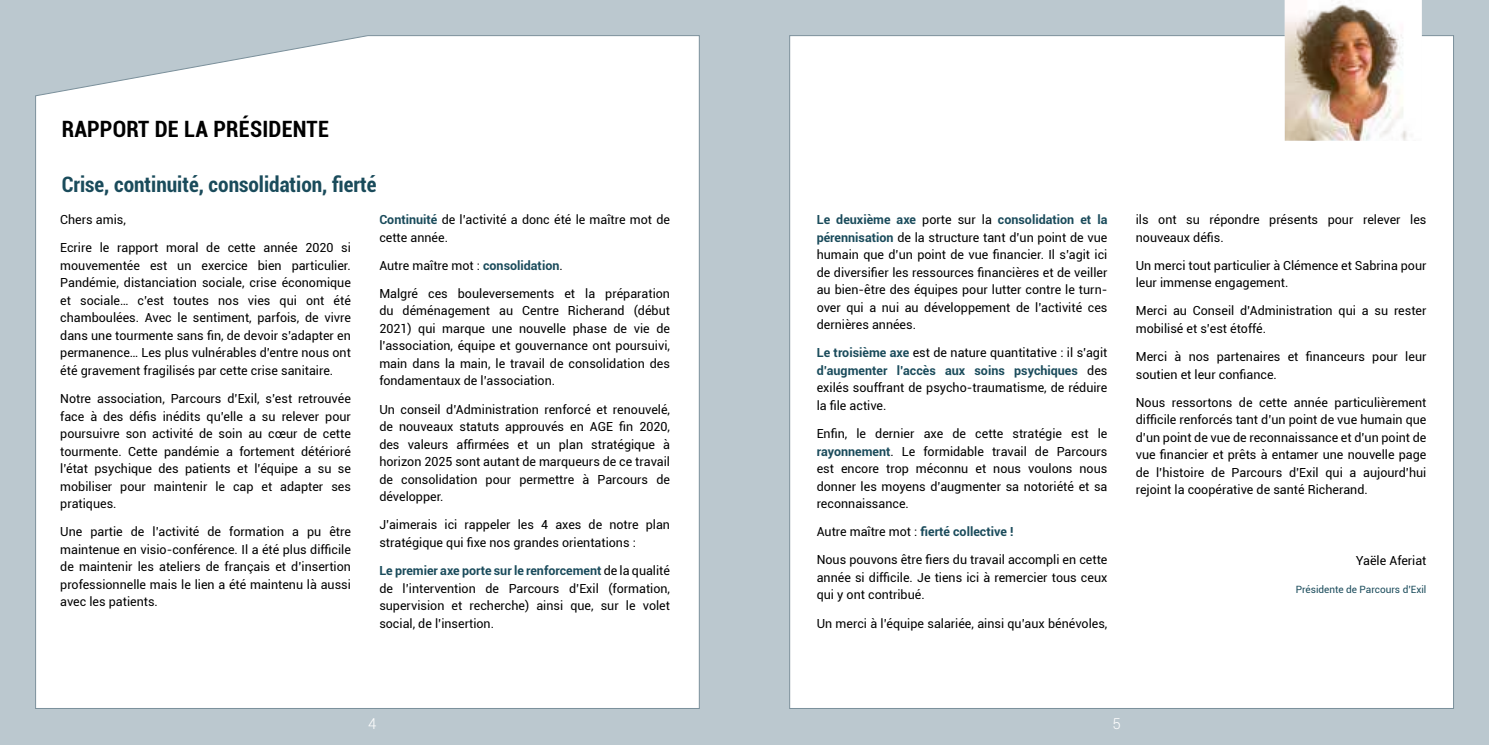
<style>
.page{position:relative;width:1489px;height:745px;background:#fff}
.page>*{position:absolute;margin:0;border:0;box-sizing:border-box;transform-origin:0 0}
.t1{font:700 condensed 22.5px "Roboto";letter-spacing:.01em;color:#000}
.t2{font:700 condensed 21.25px "Roboto";color:#1a4b5b}
.t3{font:300 15px "Roboto";color:#fff}
.t4{font:12.5px/17.5px "Roboto";color:#000;text-align:justify}
.t5{font:700 12.5px "Roboto";color:#1a4b5b}
.t6{font:10px "Roboto";color:#1a4b5b}
.s1{font-weight:700;color:#1a4b5b}
.s2{font-weight:400;color:#000}
</style>
<div class="page">
<div style="left:0;top:0;width:744px;height:744px;background:#bbc8cf"></div>
<div style="left:744px;top:0;width:744px;height:744px;background:#bbc8cf"></div>
<div style="left:35px;top:35px;width:664px;height:673px;background:#fff"></div>
<div style="left:789px;top:35px;width:664px;height:673px;background:#fff;border:1px solid #7b909b"></div>
<img style="left:1284px;top:0;width:137px;height:141px">
<h1 class="t1" style="left:62px;top:113px;width:267px">Rapport de la Présidente</h1>
<h2 class="t2" style="left:62px;top:170px;width:316px">Crise, continuité, consolidation, fierté</h2>
<p class="t4" style="left:60px;top:210px;width:67px">Chers amis,</p>
<p class="t4" style="left:60px;top:238px;width:292px">Ecrire le rapport moral de cette année 2020 si mouvementée est un exercice bien particulier.<br>Pandémie, distanciation sociale, crise économique et sociale… c’est toutes nos vies qui ont été chamboulées. Avec le sentiment, parfois, de vivre dans une tourmente sans fin, de devoir s’adapter en permanence… Les plus vulnérables d’entre nous ont été gravement fragilisés par cette crise sanitaire.</p>
<p class="t4" style="left:60px;top:389px;width:292px">Notre association, Parcours d’Exil, s’est retrouvée face à des défis inédits qu’elle a su relever pour poursuivre son activité de soin au cœur de cette tourmente. Cette pandémie a fortement détérioré l’état psychique des patients et l’équipe a su se mobiliser pour maintenir le cap et adapter ses pratiques.</p>
<p class="t4" style="left:60px;top:522px;width:292px">Une partie de l’activité de formation a pu être maintenue en visio-conférence. Il a été plus difficile de maintenir les ateliers de français et d’insertion professionnelle mais le lien a été maintenu là aussi avec les patients.</p>
<p class="t4" style="left:379px;top:210px;width:292px"><span class="s1">Continuité</span> de l’activité a donc été le maître mot de cette année.</p>
<p class="t4" style="left:379px;top:256px;width:185px">Autre maître mot : <span class="s1">consolidation</span>.</p>
<p class="t4" style="left:379px;top:284px;width:292px">Malgré ces bouleversements et la préparation du déménagement au Centre Richerand (début 2021) qui marque une nouvelle phase de vie de l’association, équipe et gouvernance ont poursuivi, main dans la main, le travail de consolidation des fondamentaux de l’association.</p>
<p class="t4" style="left:379px;top:399px;width:292px">Un conseil d’Administration renforcé et renouvelé, de nouveaux statuts approuvés en AGE fin 2020, des valeurs affirmées et un plan stratégique à horizon 2025 sont autant de marqueurs de ce travail de consolidation pour permettre à Parcours de développer.</p>
<p class="t4" style="left:379px;top:515px;width:292px">J’aimerais ici rappeler les 4 axes de notre plan stratégique qui fixe nos grandes orientations :</p>
<p class="t4" style="left:379px;top:561px;width:292px"><span class="s1">Le premier axe porte sur le renforcement</span> de la qualité de l’intervention de Parcours d’Exil (formation, supervision et recherche) ainsi que, sur le volet social, de l’insertion.</p>
<p class="t4" style="left:816px;top:210px;width:292px"><span class="s1">Le deuxième axe</span> porte sur la <span class="s1">consolidation et la pérennisation</span> de la structure tant d’un point de vue humain que d’un point de vue financier. Il s’agit ici de diversifier les ressources financières et de veiller au bien-être des équipes pour lutter contre le turn&shy;over qui a nui au développement de l’activité ces dernières années.</p>
<p class="t4" style="left:816px;top:343px;width:292px"><span class="s1">Le troisième axe</span> est de nature quantitative : il s’agit <span class="s1">d’augmenter l’accès aux soins psychiques</span> des exilés souffrant de psycho-traumatisme, de réduire la file active.</p>
<p class="t4" style="left:816px;top:424px;width:292px">Enfin, le dernier axe de cette stratégie est le <span class="s1">rayonnement</span>. Le formidable travail de Parcours est encore trop méconnu et nous voulons nous donner les moyens d’augmenter sa notoriété et sa reconnaissance.</p>
<p class="t5" style="left:816px;top:522px;width:198px"><span class="s2">Autre maître mot :</span> fierté collective !</p>
<p class="t4" style="left:816px;top:550px;width:292px">Nous pouvons être fiers du travail accompli en cette année si difficile. Je tiens ici à remercier tous ceux qui y ont contribué.</p>
<p class="t4" style="left:816px;top:613px;width:292px">Un merci à l’équipe salariée, ainsi qu’aux bénévoles,</p>
<p class="t4" style="left:1135px;top:210px;width:292px">ils ont su répondre présents pour relever les nouveaux défis.</p>
<p class="t4" style="left:1135px;top:256px;width:292px">Un merci tout particulier à Clémence et Sabrina pour leur immense engagement.</p>
<p class="t4" style="left:1135px;top:301px;width:292px">Merci au Conseil d’Administration qui a su rester mobilisé et s’est étoffé.</p>
<p class="t4" style="left:1135px;top:347px;width:292px">Merci à nos partenaires et financeurs pour leur soutien et leur confiance.</p>
<p class="t4" style="left:1135px;top:393px;width:292px">Nous ressortons de cette année particulièrement difficile renforcés tant d’un point de vue humain que d’un point de vue de reconnaissance et d’un point de vue financier et prêts à entamer une nouvelle page de l’histoire de Parcours d’Exil qui a aujourd’hui rejoint la coopérative de santé Richerand.</p>
<p class="t4" style="left:1355px;top:551px;width:72px">Yaële Aferiat</p>
<p class="t6" style="left:1295px;top:582px;width:132px">Présidente de Parcours d’Exil</p>
<p class="t3" style="left:368px;top:712px;width:10px">4</p>
<p class="t3" style="left:1112px;top:712px;width:10px">5</p>
</div>
